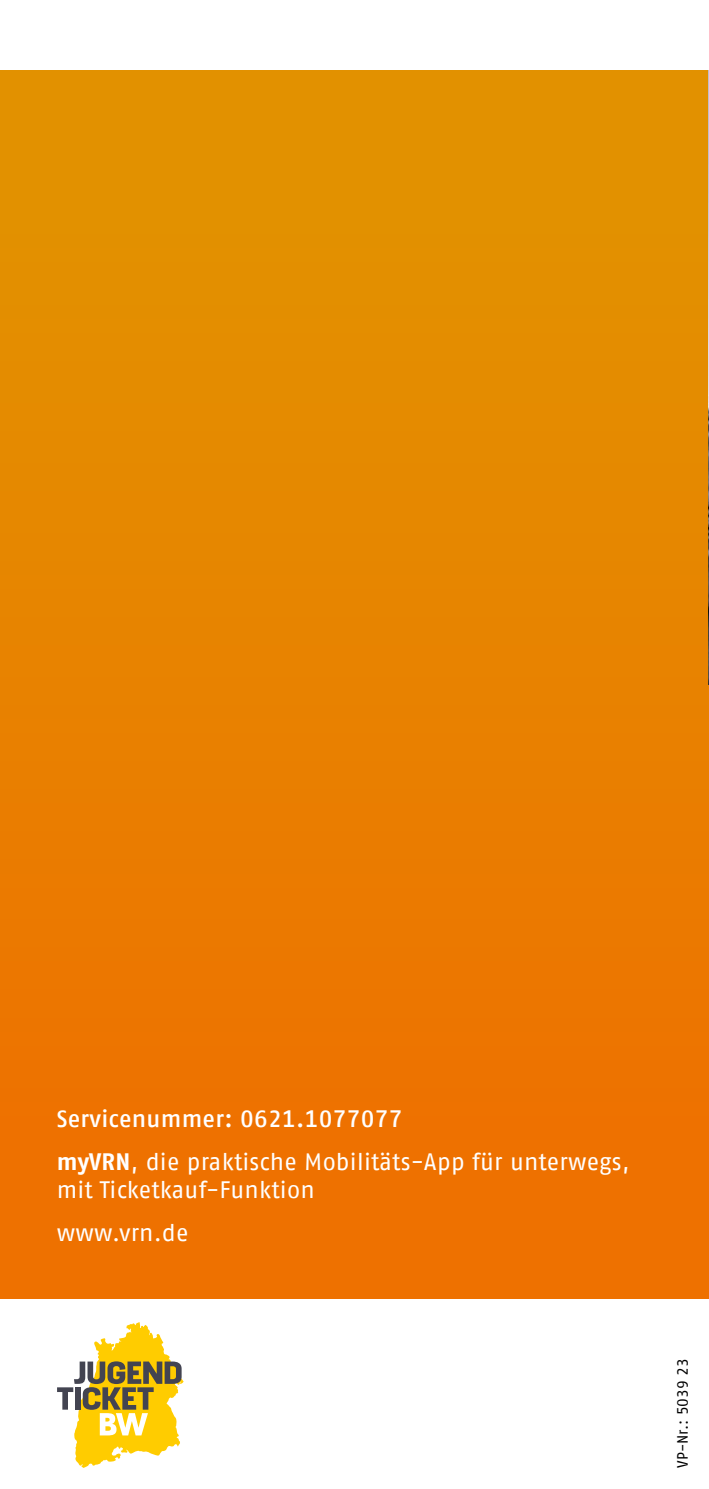
<style>
.page{position:relative;width:709px;height:1489px;background:#fff}
.page>*{position:absolute;margin:0;border:0;box-sizing:border-box;transform-origin:0 0}
.copy{font:23.75px/28.2px "Fago No Tf";letter-spacing:.01em;color:#fff}
.Subhead{font:500 23.75px "Fago No Tf";letter-spacing:.01em;color:#fff}
.Kleingedrucktes_new{font:15px "Fago No Tf";color:#000}
.s1{font-weight:700}
</style>
<div class="page">
<div style="left:0;top:71px;width:709px;height:1227px;background:linear-gradient(to bottom,#e19500,#ef6e00)"></div>
<img style="left:708px;top:71px;width:1px;height:614px">
<svg style="left:57px;top:1322px;width:127px;height:145px"></svg>
<div style="left:138px;top:177px;width:45px;height:50px;background:#e29100"></div>
<p class="Subhead" style="left:57px;top:1105px;width:347px">Servicenummer: 0621.1077077</p>
<p class="copy" style="left:57px;top:1147px;width:574px"><span class="s1">myVRN</span>, die praktische Mobilitäts-App für unterwegs, mit Ticketkauf-Funktion</p>
<p class="copy" style="left:57px;top:1218px;width:133px">www.vrn.de</p>
<p class="Kleingedrucktes_new" style="left:674px;top:1467px;width:111px;rotate:-90deg">VP-Nr.: 5039 23</p>
</div>
